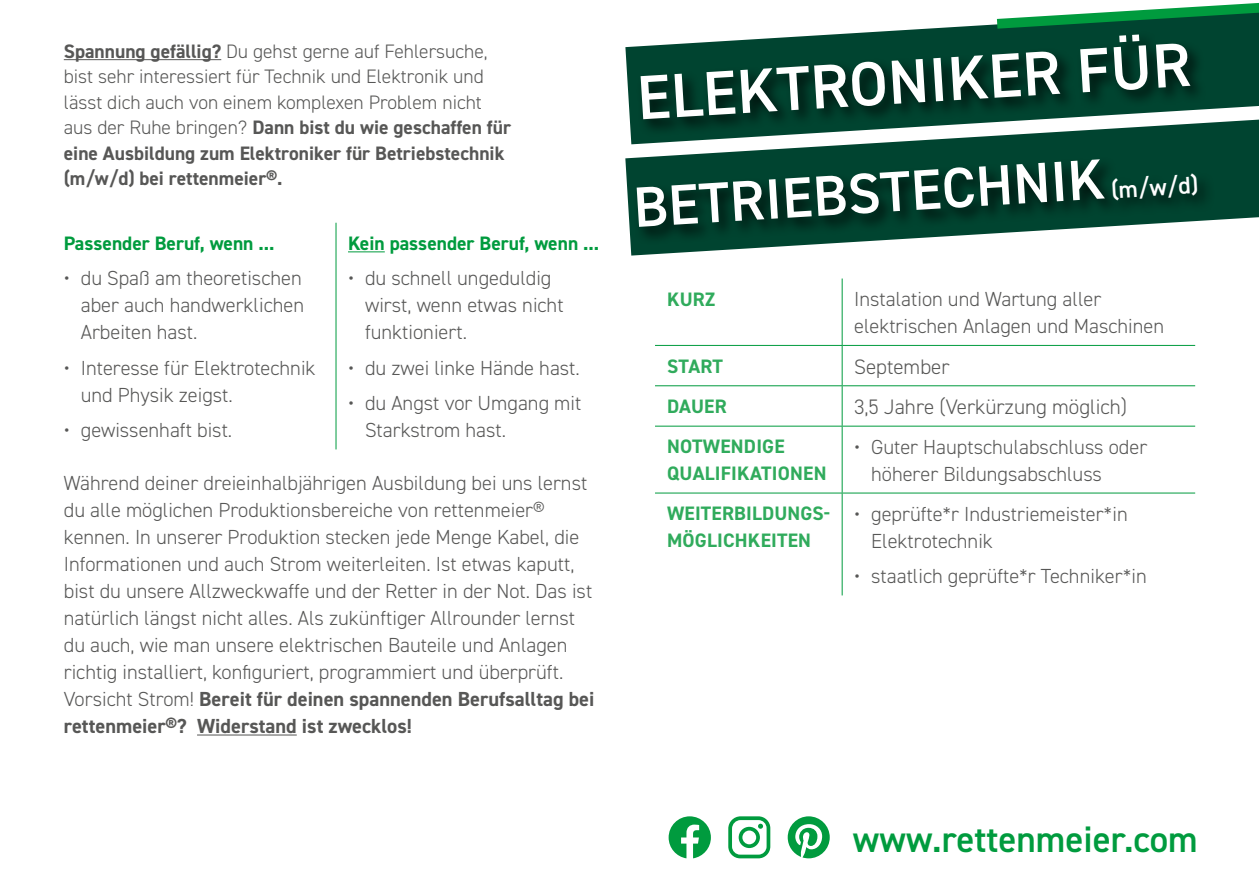
<style>
.page{position:relative;width:1259px;height:893px;background:#fff}
.page>*{position:absolute;margin:0;border:0;box-sizing:border-box;transform-origin:0 0}
.t1{font:600 62.4px "DIN2014";color:#fff}
.t2{font:600 57px "DIN2014";color:#fff}
.t3{font:600 36.9px "DIN2014";color:#009b3e}
.t4{font:600 24px "DIN2014";color:#fff}
.t5{font:300 21px "DIN2014";color:#575756}
.t6{font:300 20.4px/27px "DIN2014";color:#575756}
.t7{font:300 19.5px/25.5px "DIN2014";color:#575756}
.t8{font:700 19.5px/27px "DIN2014";letter-spacing:.01em;color:#30ab5c}
.t9{font:700 19.5px "DIN2014";color:#009b3e}
.s1{font-weight:700}
</style>
<div class="page">
<svg style="left:668px;top:816px;width:43px;height:42px"></svg>
<svg style="left:728px;top:816px;width:42px;height:42px"></svg>
<svg style="left:787px;top:816px;width:42px;height:42px"></svg>
<hr style="left:64px;top:59px;width:157px;height:1px;background:#575756">
<hr style="left:197px;top:734px;width:100px;height:1px;background:#575756">
<hr style="left:335px;top:223px;width:1px;height:226px;background:#009b3e">
<hr style="left:348px;top:251px;width:37px;height:1px;background:#009b3e">
<svg style="left:625px;top:19px;width:634px;height:101px"></svg>
<svg style="left:625px;top:120px;width:634px;height:136px"></svg>
<div style="left:633px;top:31px;width:582px;height:214px;background:#000;opacity:.75"></div>
<svg style="left:997px;top:3px;width:262px;height:26px"></svg>
<hr style="left:841px;top:279px;width:1px;height:66px;background:#009b3e">
<hr style="left:655px;top:345px;width:187px;height:1px;background:#009b3e">
<hr style="left:842px;top:345px;width:353px;height:1px;background:#009b3e">
<hr style="left:841px;top:346px;width:1px;height:39px;background:#009b3e">
<hr style="left:655px;top:385px;width:187px;height:1px;background:#009b3e">
<hr style="left:842px;top:385px;width:353px;height:1px;background:#009b3e">
<hr style="left:841px;top:386px;width:1px;height:40px;background:#009b3e">
<hr style="left:655px;top:426px;width:187px;height:1px;background:#009b3e">
<hr style="left:842px;top:426px;width:353px;height:1px;background:#009b3e">
<hr style="left:841px;top:426px;width:1px;height:67px;background:#009b3e">
<hr style="left:655px;top:492px;width:187px;height:2px;background:#009b3e">
<hr style="left:842px;top:492px;width:353px;height:2px;background:#009b3e">
<hr style="left:841px;top:493px;width:1px;height:102px;background:#009b3e">
<p class="t7" style="left:64px;top:38px;width:449px"><span class="s1">Spannung gefällig?</span> Du gehst gerne auf Fehlersuche, bist sehr interessiert für Technik und Elektronik und lässt dich auch von einem komplexen Problem nicht aus der Ruhe bringen? <span class="s1">Dann bist du wie geschaffen für eine Ausbildung zum Elektroniker für Betriebstechnik (m/w/d) bei rettenmeier®.</span></p>
<p class="t9" style="left:348px;top:230px;width:253px">Kein passender Beruf, wenn ...</p>
<p class="t6" style="left:365px;top:265px;width:200px;text-indent:-17px">• du schnell ungeduldig wirst, wenn etwas nicht funktioniert.</p>
<p class="t6" style="left:348px;top:354px;width:233px">• du zwei linke Hände hast.</p>
<p class="t6" style="left:365px;top:390px;width:218px;text-indent:-17px">• du Angst vor Umgang mit<br>Starkstrom hast.</p>
<p class="t6" style="left:64px;top:469px;width:532px">Während deiner dreieinhalbjährigen Ausbildung bei uns lernst du alle möglichen Produktionsbereiche von rettenmeier® kennen. In unserer Produktion stecken jede Menge Kabel, die Informationen und auch Strom weiterleiten. Ist etwas kaputt, bist du unsere Allzweckwaffe und der Retter in der Not. Das ist natürlich längst nicht alles. Als zukünftiger Allrounder lernst du auch, wie man unsere elektrischen Bauteile und Anlagen richtig installiert, konfiguriert, programmiert und überprüft.<br>Vorsicht Strom! <span class="s1">Bereit für deinen spannenden Berufsalltag bei rettenmeier®? Widerstand ist zwecklos!</span></p>
<p class="t9" style="left:64px;top:230px;width:212px">Passender Beruf, wenn ...</p>
<p class="t6" style="left:81px;top:265px;width:225px;text-align:justify;text-indent:-17px">• du Spaß am theoretischen aber auch handwerklichen Arbeiten hast.</p>
<p class="t6" style="left:81px;top:354px;width:236px;text-indent:-17px">• Interesse für Elektrotechnik und Physik zeigst.</p>
<p class="t6" style="left:64px;top:417px;width:170px">• gewissenhaft bist.</p>
<h1 class="t1" style="left:635px;top:55px;width:556px;rotate:-3deg">ELEKTRONIKER FÜR</h1>
<h2 class="t2" style="left:631px;top:168px;width:473px;rotate:-3deg">BETRIEBSTECHNIK</h2>
<p class="t4" style="left:1110px;top:174px;width:89px;rotate:-4deg">(m/w/d)</p>
<p class="t8" style="left:667px;top:285px;width:50px">KURZ</p>
<p class="t6" style="left:854px;top:286px;width:311px">Instalation und Wartung aller elektrischen Anlagen und Maschinen</p>
<p class="t8" style="left:667px;top:352px;width:57px">START</p>
<p class="t5" style="left:854px;top:354px;width:97px">September</p>
<p class="t8" style="left:667px;top:392px;width:61px">DAUER</p>
<p class="t5" style="left:854px;top:394px;width:275px">3,5 Jahre (Verkürzung möglich)</p>
<p class="t8" style="left:667px;top:433px;width:161px">NOTWENDIGE<br>QUALIFIKATIONEN</p>
<p class="t6" style="left:871px;top:434px;width:277px;text-indent:-17px">• Guter Hauptschulabschluss oder höherer Bildungsabschluss</p>
<p class="t8" style="left:667px;top:500px;width:164px">WEITERBILDUNGS-<br>MÖGLICHKEITEN</p>
<p class="t6" style="left:871px;top:500px;width:258px;text-indent:-17px">• geprüfte*r Industriemeister*in<br>Elektrotechnik</p>
<p class="t6" style="left:854px;top:563px;width:294px">• staatlich geprüfte*r Techniker*in</p>
<h3 class="t3" style="left:853px;top:815px;width:346px">www.rettenmeier.com</h3>
</div>
